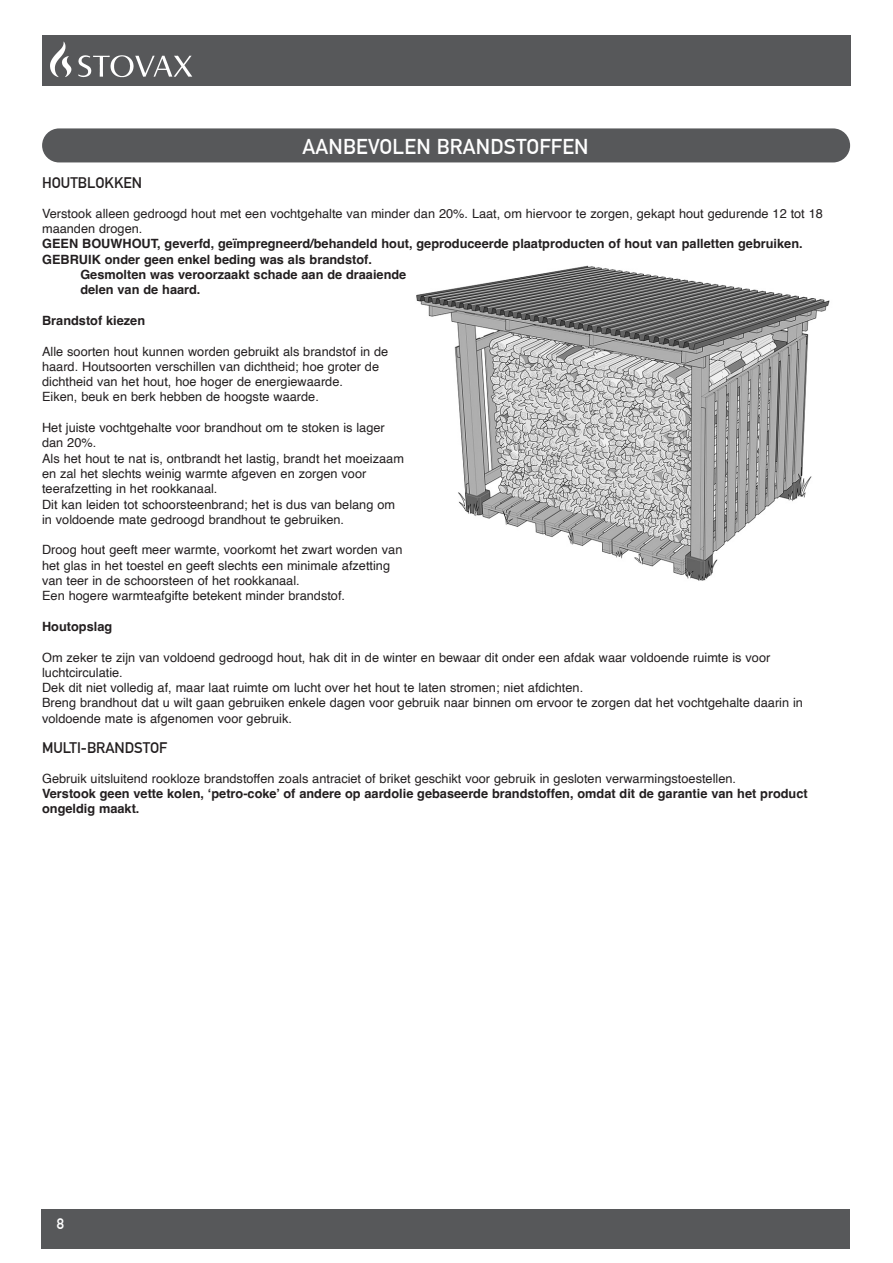
<style>
.page{position:relative;width:893px;height:1263px;background:#fff}
.page>*{position:absolute;margin:0;border:0;box-sizing:border-box;transform-origin:0 0}
.Sub_heading{font:700 21px "DIN Alternate";letter-spacing:.01em;color:#fff}
.Body_copy{font:700 15px "DIN Alternate";color:#231f20}
.t1{font:700 15px "DIN Alternate";color:#fff}
.Body_copy-2{font:12.75px/15.3px "Helvetica";color:#231f20}
.Body_copy-3{font:700 12.75px/15.3px "Helvetica";color:#231f20}
</style>
<div class="page">
<div style="left:41px;top:1209px;width:809px;height:39px;background:#57585a"></div>
<div style="left:42px;top:35px;width:808px;height:50px;background:#57585a"></div>
<img style="left:50px;top:42px;width:14px;height:34px">
<div style="left:42px;top:128px;width:808px;height:34px;background:#57585a;border-radius:17px"></div>
<img style="left:416px;top:265px;width:414px;height:316px">
<p class="Sub_heading" style="left:303px;top:130px;width:288px">AANBEVOLEN BRANDSTOFFEN</p>
<p class="Body_copy" style="left:42px;top:172px;width:101px">HOUTBLOKKEN</p>
<p class="Body_copy-2" style="left:42px;top:207px;width:782px">Verstook alleen gedroogd hout met een vochtgehalte van minder dan 20%. Laat, om hiervoor te zorgen, gekapt hout gedurende 12 tot 18 maanden drogen.</p>
<p class="Body_copy-3" style="left:42px;top:238px;width:762px">GEEN BOUWHOUT, geverfd, geïmpregneerd/behandeld hout, geproduceerde plaatproducten of hout van palletten gebruiken.</p>
<p class="Body_copy-3" style="left:80px;top:253px;width:327px;text-indent:-38px">GEBRUIK onder geen enkel beding was als brandstof.<br>Gesmolten was veroorzaakt schade aan de draaiende delen van de haard.</p>
<p class="Body_copy-3" style="left:42px;top:314px;width:105px">Brandstof kiezen</p>
<p class="Body_copy-2" style="left:42px;top:344px;width:348px">Alle soorten hout kunnen worden gebruikt als brandstof in de haard. Houtsoorten verschillen van dichtheid; hoe groter de dichtheid van het hout, hoe hoger de energiewaarde.</p>
<p class="Body_copy-2" style="left:42px;top:390px;width:278px">Eiken, beuk en berk hebben de hoogste waarde.</p>
<p class="Body_copy-2" style="left:42px;top:420px;width:344px">Het juiste vochtgehalte voor brandhout om te stoken is lager dan 20%.</p>
<p class="Body_copy-2" style="left:42px;top:451px;width:363px">Als het hout te nat is, ontbrandt het lastig, brandt het moeizaam en zal het slechts weinig warmte afgeven en zorgen voor teerafzetting in het rookkanaal.</p>
<p class="Body_copy-2" style="left:42px;top:497px;width:354px">Dit kan leiden tot schoorsteenbrand; het is dus van belang om in voldoende mate gedroogd brandhout te gebruiken.</p>
<p class="Body_copy-2" style="left:42px;top:543px;width:362px">Droog hout geeft meer warmte, voorkomt het zwart worden van het glas in het toestel en geeft slechts een minimale afzetting van teer in de schoorsteen of het rookkanaal.</p>
<p class="Body_copy-2" style="left:42px;top:589px;width:304px">Een hogere warmteafgifte betekent minder brandstof.</p>
<p class="Body_copy-3" style="left:42px;top:620px;width:72px">Houtopslag</p>
<p class="Body_copy-2" style="left:42px;top:650px;width:730px">Om zeker te zijn van voldoend gedroogd hout, hak dit in de winter en bewaar dit onder een afdak waar voldoende ruimte is voor luchtcirculatie.</p>
<p class="Body_copy-2" style="left:42px;top:680px;width:543px">Dek dit niet volledig af, maar laat ruimte om lucht over het hout te laten stromen; niet afdichten.</p>
<p class="Body_copy-2" style="left:42px;top:696px;width:762px">Breng brandhout dat u wilt gaan gebruiken enkele dagen voor gebruik naar binnen om ervoor te zorgen dat het vochtgehalte daarin in voldoende mate is afgenomen voor gebruik.</p>
<p class="Body_copy" style="left:42px;top:736px;width:127px">MULTI-BRANDSTOF</p>
<p class="Body_copy-2" style="left:42px;top:771px;width:695px">Gebruik uitsluitend rookloze brandstoffen zoals antraciet of briket geschikt voor gebruik in gesloten verwarmingstoestellen.</p>
<p class="Body_copy-3" style="left:42px;top:787px;width:767px">Verstook geen vette kolen, ‘petro-coke’ of andere op aardolie gebaseerde brandstoffen, omdat dit de garantie van het product ongeldig maakt.</p>
<p class="t1" style="left:57px;top:1213px;width:9px">8</p>
</div>
